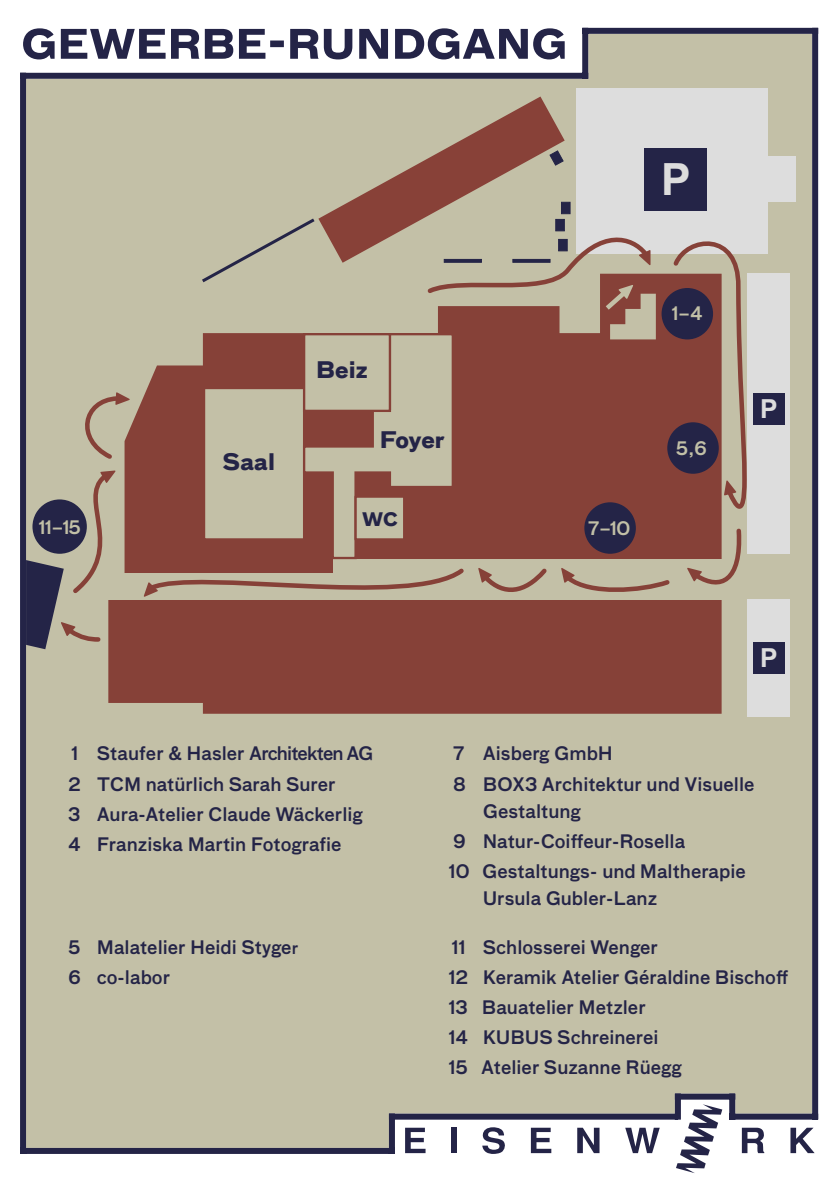
<style>
.page{position:relative;width:840px;height:1191px;background:#fff}
.page>*{position:absolute;margin:0;border:0;box-sizing:border-box;transform-origin:0 0}
.t1{font:700 44.4px "Arial";color:#ddd}
.t2{font:700 26.2px "Arial";color:#ddd}
.t3{font:700 22.2px "Bau Pro";color:#242447}
.t4{font:500 18.2px/30px "Bau Pro";color:#242447}
.t5{font:500 18.2px "Bau Pro";color:#c2c0a7}
.t6{font:700 18.2px "Bau Pro";color:#242447}
.s1{font-size:16.2px}
</style>
<div class="page">
<div style="left:26px;top:34px;width:785px;height:1114px;background:#c3c0a7"></div>
<div style="left:582px;top:31px;width:6px;height:45px;background:#242447"></div>
<div style="left:585px;top:28px;width:229px;height:6px;background:#242447"></div>
<svg style="left:811px;top:31px;width:6px;height:1085px;background:#43435b"></svg>
<div style="left:23px;top:1148px;width:369px;height:6px;background:#242447"></div>
<div style="left:389px;top:1116px;width:6px;height:35px;background:#242447"></div>
<div style="left:392px;top:1113px;width:282px;height:6px;background:#242447"></div>
<div style="left:731px;top:1113px;width:83px;height:6px;background:#242447"></div>
<div style="left:677px;top:1093px;width:54px;height:6px;background:#242447"></div>
<div style="left:674px;top:1096px;width:6px;height:20px;background:#242447"></div>
<svg style="left:728px;top:1096px;width:6px;height:20px"></svg>
<div style="left:23px;top:73px;width:562px;height:6px;background:#242447"></div>
<div style="left:20px;top:76px;width:6px;height:1075px;background:#242447"></div>
<svg style="left:108px;top:274px;width:613px;height:439px;background:#8a4a40"></svg>
<div style="left:747px;top:274px;width:42px;height:280px;background:#ddd"></div>
<div style="left:752px;top:394px;width:32px;height:31px;background:#242447"></div>
<div style="left:747px;top:599px;width:42px;height:117px;background:#ddd"></div>
<div style="left:752px;top:642px;width:32px;height:31px;background:#242447"></div>
<svg style="left:318px;top:96px;width:246px;height:120px;background:#ae9380"></svg>
<div style="left:575px;top:88px;width:192px;height:166px;background:#ddd"></div>
<div style="left:761px;top:157px;width:34px;height:45px;background:#ddd"></div>
<div style="left:644px;top:148px;width:63px;height:63px;background:#242447"></div>
<svg style="left:405px;top:1127px;width:20px;height:26px"></svg>
<div style="left:451px;top:1127px;width:5px;height:26px;background:#242447"></div>
<svg style="left:482px;top:1127px;width:24px;height:27px"></svg>
<svg style="left:530px;top:1127px;width:21px;height:26px"></svg>
<svg style="left:577px;top:1127px;width:22px;height:26px"></svg>
<svg style="left:625px;top:1127px;width:34px;height:26px"></svg>
<svg style="left:741px;top:1127px;width:22px;height:26px"></svg>
<svg style="left:790px;top:1127px;width:24px;height:26px"></svg>
<svg style="left:675px;top:1104px;width:47px;height:69px"></svg>
<div style="left:108px;top:573px;width:226px;height:26px;background:#c3c0a7"></div>
<svg style="left:75px;top:392px;width:55px;height:71px;background:#b8ab94"></svg>
<svg style="left:26px;top:470px;width:101px;height:179px;background:#928881"></svg>
<div style="left:560px;top:202px;width:10px;height:12px;background:#242447;border:1px solid #242447"></div>
<svg style="left:548px;top:150px;width:16px;height:16px"></svg>
<svg style="left:144px;top:216px;width:604px;height:392px;background:#a17e6f"></svg>
<svg style="left:443px;top:259px;width:38px;height:4px"></svg>
<svg style="left:512px;top:259px;width:38px;height:4px"></svg>
<div style="left:303px;top:333px;width:88px;height:79px;background:#c3c0a7;border:2px solid #864138"></div>
<div style="left:354px;top:495px;width:51px;height:45px;background:#c3c0a7;border:2px solid #864138"></div>
<svg style="left:23px;top:28px;width:541px;height:31px"></svg>
<h1 class="t1" style="left:660px;top:162px;width:31px">P</h1>
<p class="t3" style="left:223px;top:452px;width:53px">Saal</p>
<p class="t3" style="left:316px;top:361px;width:53px">Beiz</p>
<p class="t3" style="left:379px;top:430px;width:66px">Foyer</p>
<p class="t6" style="left:362px;top:512px;width:37px">WC</p>
<p class="t5" style="left:38px;top:519px;width:44px">11–15</p>
<p class="t5" style="left:587px;top:520px;width:44px">7–10</p>
<p class="t5" style="left:671px;top:306px;width:33px">1–4</p>
<p class="t5" style="left:675px;top:440px;width:32px">5,6</p>
<h2 class="t2" style="left:759px;top:399px;width:19px">P</h2>
<p class="t4" style="left:68px;top:740px;width:307px">1 Staufer &amp; Hasler Architekten AG<br>2 TCM natürlich Sarah Surer<br>3 Aura-Atelier Claude Wäckerlig<br>4 Franziska Martin Fotografie</p>
<h2 class="t2" style="left:759px;top:648px;width:19px">P</h2>
<p class="t4" style="left:453px;top:740px;width:303px">7 Aisberg GmbH<br>8 BOX3 Architektur und Visuelle</p>
<p class="t4" style="left:448px;top:797px;width:299px;text-indent:34px">Gestaltung<br>9 Natur-Coiffeur-Rosella<br>10 Gestaltungs- und Maltherapie</p>
<p class="t4" style="left:482px;top:885px;width:176px">Ursula Gubler-Lanz</p>
<p class="t4" style="left:68px;top:933px;width:232px">5 Malatelier Heidi Styge<span class="s1">r<br></span>6 co-labor</p>
<p class="t4" style="left:448px;top:933px;width:341px">11 Schlosserei Wenger<br>12 Keramik Atelier Géraldine Bischoff<br>13 Bauatelier Metzler<br>14 KUBUS Schreinerei<br>15 Atelier Suzanne Rüegg</p>
</div>
